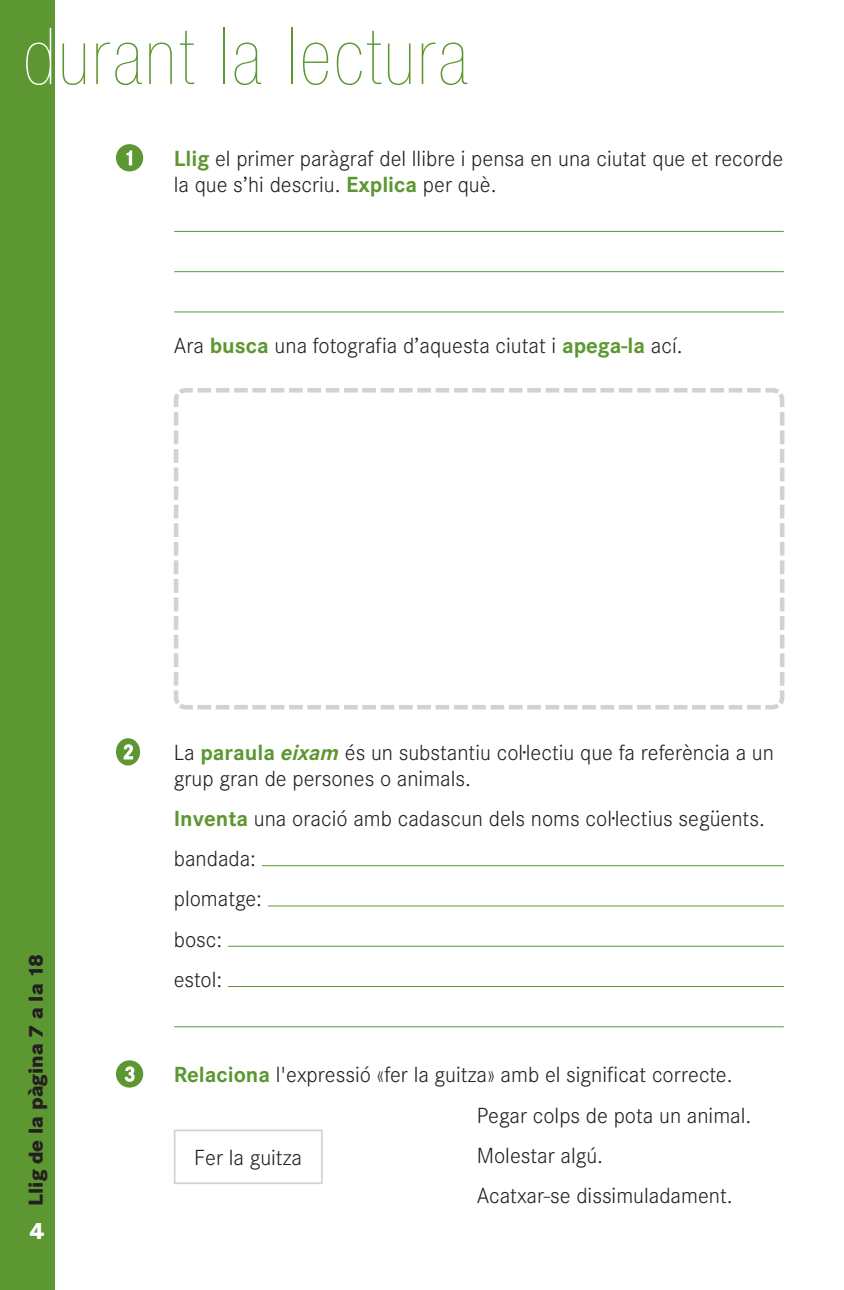
<style>
.page{position:relative;width:844px;height:1290px;background:#fff}
.page>*{position:absolute;margin:0;border:0;box-sizing:border-box;transform-origin:0 0}
.t1{font:900 condensed 78.75px "Helvetica Neue";letter-spacing:.04em;color:#5c9731}
.t2{font:800 24.5px "Corporate S";color:#fff}
.t3{font:300 22.75px/40.2px "Corporate S";color:#231f20}
.t4{font:800 21px "Corporate S";color:#231f20}
.s1{color:#fff}
.s2{font-weight:700;color:#5c9731}
.s3{font-weight:700;font-style:italic;color:#5c9731}
</style>
<div class="page">
<div style="left:0;top:0;width:55px;height:1290px;background:#5c9731"></div>
<svg style="left:116px;top:144px;width:27px;height:27px"></svg>
<hr style="left:174px;top:231px;width:609px;height:1px;background:#5c9731">
<hr style="left:174px;top:271px;width:609px;height:1px;background:#5c9731">
<hr style="left:174px;top:311px;width:609px;height:1px;background:#5c9731">
<svg style="left:116px;top:738px;width:24px;height:27px"></svg>
<hr style="left:262px;top:865px;width:521px;height:1px;background:#5c9731">
<hr style="left:268px;top:905px;width:515px;height:1px;background:#5c9731">
<hr style="left:228px;top:946px;width:555px;height:1px;background:#5c9731">
<hr style="left:228px;top:986px;width:555px;height:1px;background:#5c9731">
<hr style="left:174px;top:1026px;width:609px;height:1px;background:#5c9731">
<svg style="left:116px;top:1060px;width:27px;height:27px"></svg>
<svg style="left:173px;top:388px;width:612px;height:322px"></svg>
<div style="left:174px;top:1129px;width:148px;height:55px;border:2px solid #d1d2d4"></div>
<h1 class="t1" style="left:23px;top:13px;width:445px"><span class="s1">d</span>urant la lectura</h1>
<p class="t3" style="left:174px;top:146px;width:611px;line-height:25.4px"><span class="s2">Llig</span> el primer paràgraf del llibre i pensa en una ciutat que et recorde la que s’hi descriu. <span class="s2">Explica</span> per què.</p>
<p class="t3" style="left:174px;top:325px;width:510px">Ara <span class="s2">busca</span> una fotografia d’aquesta ciutat i <span class="s2">apega-la</span> ací.</p>
<p class="t4" style="left:23px;top:1205px;width:253px;rotate:-90deg">Llig de la pàgina 7 a la 18</p>
<p class="t2" style="left:30px;top:1216px;width:17px">4</p>
<p class="t3" style="left:174px;top:740px;width:601px;line-height:25.4px">La <span class="s2">paraula</span> <span class="s3">eixam</span> és un substantiu col·lectiu que fa referència a un grup gran de persones o animals.</p>
<p class="t3" style="left:174px;top:799px;width:592px"><span class="s2">Inventa</span> una oració amb cadascun dels noms col·lectius següents. bandada:<br>plomatge:<br>bosc:<br>estol:</p>
<p class="t3" style="left:476px;top:1055px;width:276px;text-indent:-303px"><span class="s2">Relaciona</span> l'expressió «fer la guitza» amb el significat correcte.<br>Pegar colps de pota un animal.<br>Molestar algú.<br>Acatxar-se dissimuladament.</p>
<p class="t3" style="left:194px;top:1138px;width:109px">Fer la guitza</p>
</div>
